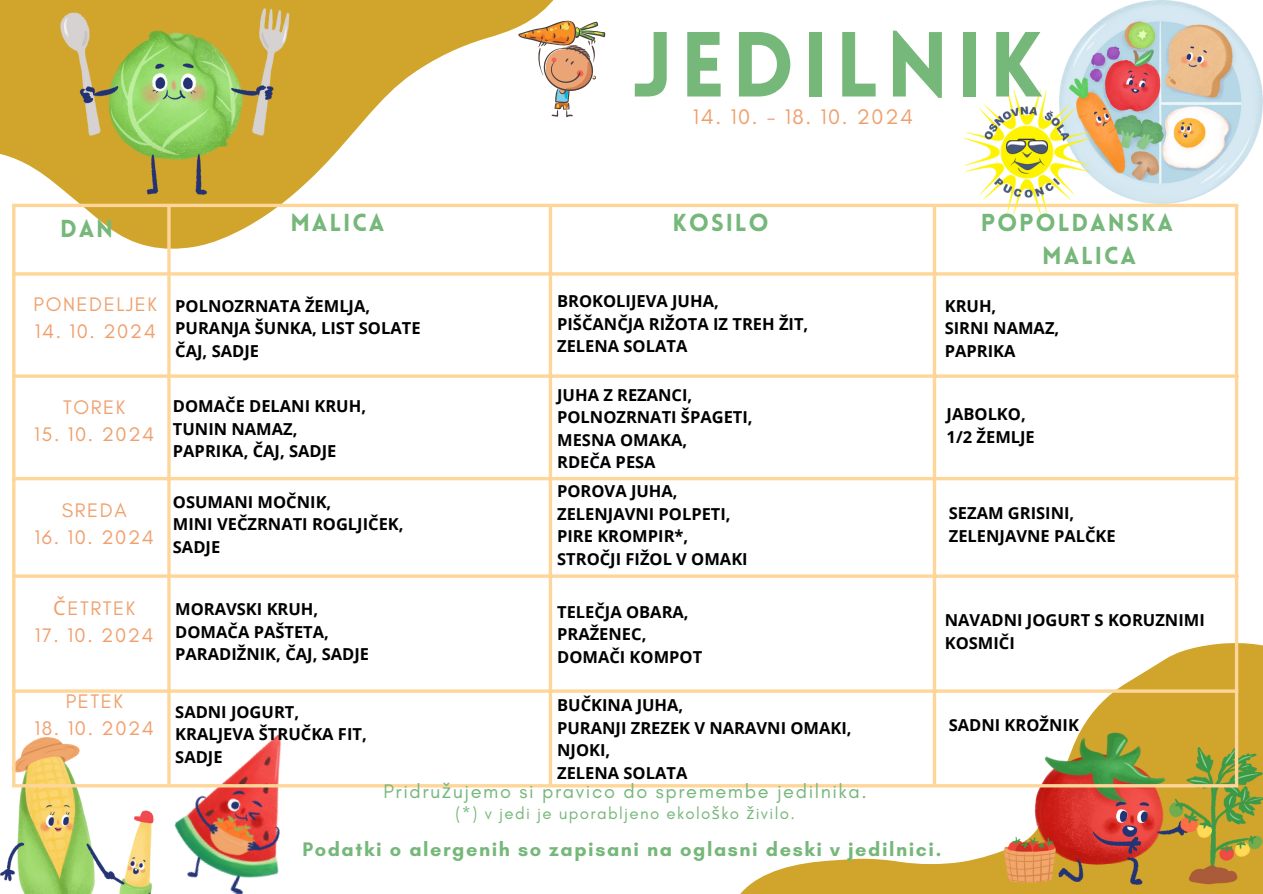
<style>
.page{position:relative;width:1263px;height:894px;background:#fff}
.page>*{position:absolute;margin:0;border:0;box-sizing:border-box;transform-origin:0 0}
.t1{font:900 90.15px "Lovelo";letter-spacing:.07em;color:#76b77a}
.t2{font:900 24px/32.7px "Lovelo";letter-spacing:.08em;color:#76b77a}
.t3{font:21.45px "Glacial Indifference";letter-spacing:.08em;color:#f0a06e}
.t4{font:19.95px "Glacial Indifference";letter-spacing:.08em;color:#f0a06e}
.t5{font:700 19.95px "Glacial Indifference";letter-spacing:.08em;color:#76b77a}
.t6{font:19.95px "Glacial Indifference";letter-spacing:.08em;color:#76b77a}
.t7{font:16.95px "Glacial Indifference";letter-spacing:.08em;color:#76b77a}
.t8{font:700 16.5px/22.5px "Open Sans";color:#000}
.s1{font-family:"Noto Sans"}
</style>
<div class="page">
<svg style="left:0;top:0;width:581px;height:252px"></svg>
<img style="left:1060px;top:0;width:203px;height:204px">
<img style="left:0;top:737px;width:160px;height:156px">
<svg style="left:709px;top:641px;width:554px;height:252px"></svg>
<img style="left:1004px;top:729px;width:259px;height:155px">
<img style="left:60px;top:9px;width:231px;height:185px">
<img style="left:160px;top:734px;width:175px;height:159px">
<svg style="left:12px;top:207px;width:4px;height:576px;background:#fedba8"></svg>
<svg style="left:167px;top:207px;width:4px;height:576px;background:#fedaa6"></svg>
<hr style="left:549px;top:207px;width:3px;height:576px;background:#ffd699">
<hr style="left:933px;top:207px;width:3px;height:576px;background:#ffd699">
<hr style="left:1235px;top:207px;width:3px;height:576px;background:#ffd699">
<hr style="left:12px;top:204px;width:1226px;height:3px;background:#ffd699">
<hr style="left:12px;top:272px;width:1226px;height:3px;background:#ffd699">
<svg style="left:12px;top:374px;width:1223px;height:4px;background:#ffdba8"></svg>
<hr style="left:12px;top:477px;width:1226px;height:3px;background:#ffd699">
<hr style="left:12px;top:574px;width:1226px;height:3px;background:#ffd699">
<hr style="left:12px;top:689px;width:1226px;height:3px;background:#ffd699">
<svg style="left:12px;top:783px;width:1226px;height:4px;fill:#ffd699"></svg>
<svg style="left:518px;top:21px;width:87px;height:96px"></svg>
<img style="left:964px;top:89px;width:125px;height:125px">
<h3 class="t1" style="left:632px;top:29px;width:413px">JEDILNIK</h3>
<h6 class="t3" style="left:693px;top:104px;width:222px">14. 10. - 18. 10. 2024</h6>
<h2 class="t2" style="left:60px;top:214px;width:55px">DAN</h2>
<h2 class="t4" style="left:34px;top:292px;width:125px">PONEDELJEK</h2>
<h2 class="t4" style="left:35px;top:319px;width:123px">14. 10. 2024</h2>
<h6 class="t4" style="left:63px;top:395px;width:64px">TOREK</h6>
<h6 class="t4" style="left:34px;top:422px;width:122px">15. 10. 2024</h6>
<h6 class="t4" style="left:62px;top:498px;width:66px">SREDA</h6>
<h6 class="t4" style="left:35px;top:525px;width:121px">16. 10. 2024</h6>
<h3 class="t4" style="left:53px;top:596px;width:83px"><span class="s1">Č</span>ETRTEK</h3>
<h3 class="t4" style="left:35px;top:623px;width:120px">17. 10. 2024</h3>
<h3 class="t4" style="left:66px;top:689px;width:59px">PETEK</h3>
<h3 class="t4" style="left:34px;top:716px;width:121px">18. 10. 2024</h3>
<h2 class="t2" style="left:290px;top:208px;width:95px">MALICA</h2>
<h2 class="t2" style="left:673px;top:208px;width:98px">KOSILO</h2>
<h3 class="t2" style="left:1042px;top:208px;width:132px;text-indent:-62px">POPOLDANSKA<br>MALICA</h3>
<h6 class="t8" style="left:175px;top:294px;width:247px">POLNOZRNATA ŽEMLJA,<br>PURANJA ŠUNKA, LIST SOLATE<br>ČAJ, SADJE</h6>
<h3 class="t8" style="left:173px;top:394px;width:195px">DOMAČE DELANI KRUH,<br>TUNIN NAMAZ,<br>PAPRIKA, ČAJ, SADJE</h3>
<h6 class="t8" style="left:173px;top:490px;width:232px">OSUMANI MOČNIK,<br>MINI VEČZRNATI ROGLJIČEK,<br>SADJE</h6>
<h6 class="t8" style="left:175px;top:597px;width:195px">MORAVSKI KRUH,<br>DOMAČA PAŠTETA,<br>PARADIŽNIK, ČAJ, SADJE</h6>
<h3 class="t8" style="left:175px;top:700px;width:193px">SADNI JOGURT,<br>KRALJEVA ŠTRUČKA FIT,<br>SADJE</h3>
<h6 class="t8" style="left:557px;top:289px;width:253px">BROKOLIJEVA JUHA,<br>PIŠČANČJA RIŽOTA IZ TREH ŽIT,<br>ZELENA SOLATA</h6>
<h6 class="t8" style="left:557px;top:383px;width:197px">JUHA Z REZANCI,<br>POLNOZRNATI ŠPAGETI,<br>MESNA OMAKA,<br>RDEČA PESA</h6>
<h6 class="t8" style="left:557px;top:479px;width:192px">POROVA JUHA,<br>ZELENJAVNI POLPETI,<br>PIRE KROMPIR*,<br>STROČJI FIŽOL V OMAKI</h6>
<h6 class="t8" style="left:557px;top:599px;width:147px">TELEČJA OBARA,<br>PRAŽENEC,<br>DOMAČI KOMPOT</h6>
<h6 class="t8" style="left:557px;top:693px;width:296px">BUČKINA JUHA,<br>PURANJI ZREZEK V NARAVNI OMAKI,<br>NJOKI,<br>ZELENA SOLATA</h6>
<h6 class="t6" style="left:383px;top:779px;width:485px">Pridru<span class="s1">ž</span>ujemo si pravico do spremembe jedilnika.</h6>
<h6 class="t7" style="left:455px;top:803px;width:341px">(*) v jedi je uporabljeno ekolo<span class="s1">š</span>ko <span class="s1">ž</span>ivilo.</h6>
<p class="t8" style="left:945px;top:294px;width:116px">KRUH,<br>SIRNI NAMAZ,<br>PAPRIKA</p>
<p class="t8" style="left:947px;top:402px;width:90px">JABOLKO,<br>1/2 ŽEMLJE</p>
<p class="t8" style="left:949px;top:501px;width:168px">SEZAM GRISINI,<br>ZELENJAVNE PALČKE</p>
<h6 class="t8" style="left:945px;top:608px;width:262px">NAVADNI JOGURT S KORUZNIMI<br>KOSMIČI</h6>
<h6 class="t8" style="left:949px;top:712px;width:132px">SADNI KROŽNIK</h6>
<p class="t5" style="left:302px;top:837px;width:640px">Podatki o alergenih so zapisani na oglasni deski v jedilnici.</p>
</div>
